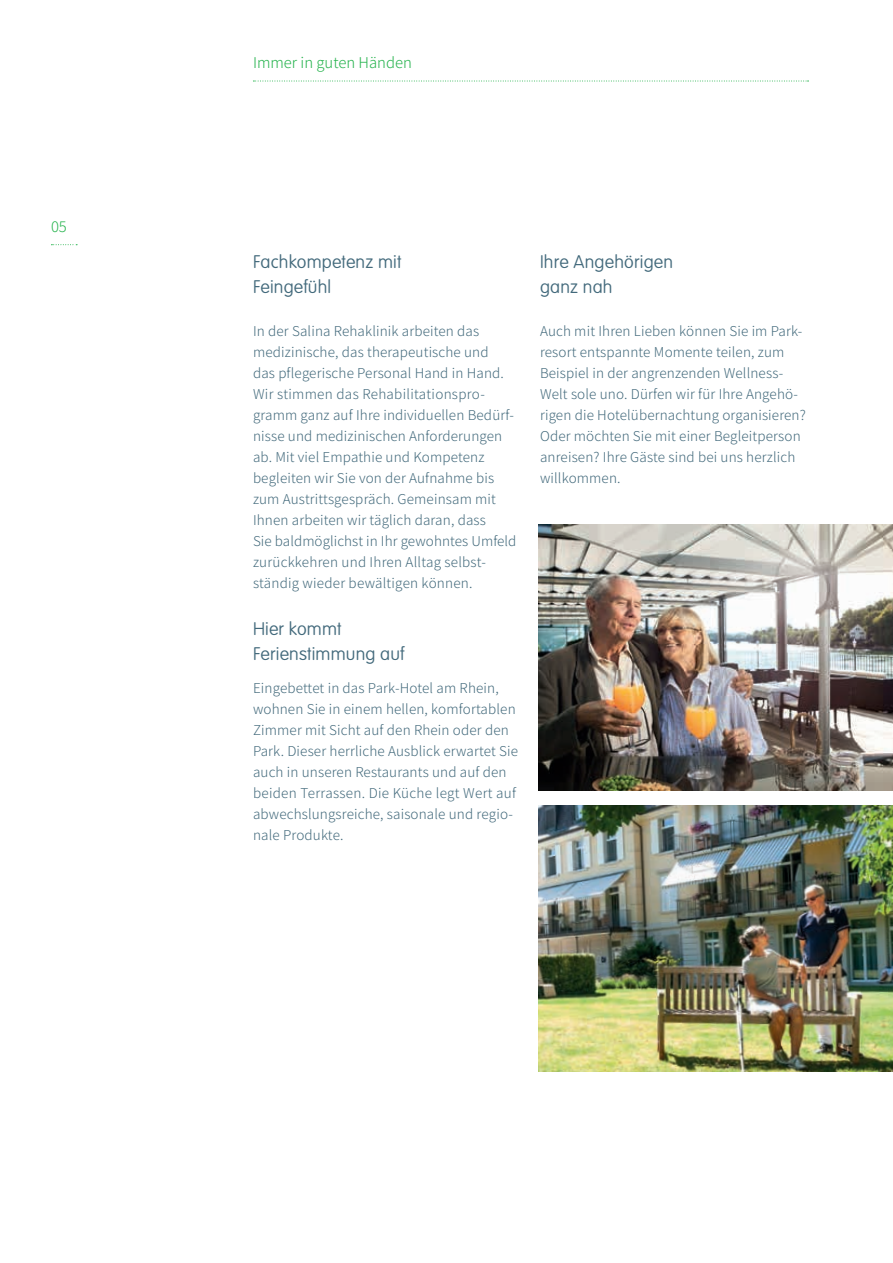
<style>
.page{position:relative;width:893px;height:1263px;background:#fff}
.page>*{position:absolute;margin:0;border:0;box-sizing:border-box;transform-origin:0 0}
.t1{font:100 18px/25.5px "VAG Rounded Std";letter-spacing:.01em;color:#42697b}
.t2{font:300 16.5px "Assistant";color:#23b24b}
.t3{font:300 15px/21px "Assistant";letter-spacing:.01em;color:#42697b}
</style>
<div class="page">
<img style="left:539px;top:525px;width:354px;height:265px">
<img style="left:539px;top:806px;width:354px;height:265px">
<svg style="left:51px;top:244px;width:26px;height:1px"></svg>
<svg style="left:253px;top:81px;width:555px;height:1px"></svg>
<p class="t2" style="left:51px;top:215px;width:17px">05</p>
<p class="t2" style="left:253px;top:51px;width:160px">Immer in guten Händen</p>
<p class="t1" style="left:253px;top:249px;width:150px">Fachkompetenz mit<br>Feingefühl</p>
<p class="t3" style="left:253px;top:320px;width:265px">In der Salina Rehaklinik arbeiten das medizinische, das therapeutische und<br>das pflegerische Personal Hand in Hand.<br>Wir stimmen das Rehabilitationspro&shy;gramm ganz auf Ihre individuellen Bedürf&shy;nisse und medizinischen Anforderungen ab. Mit viel Empathie und Kompetenz begleiten wir Sie von der Aufnahme bis zum Austrittsgespräch. Gemeinsam mit Ihnen arbeiten wir täglich daran, dass<br>Sie baldmöglichst in Ihr gewohntes Umfeld zurückkehren und Ihren Alltag selbst&shy;ständig wieder bewältigen können.</p>
<p class="t1" style="left:253px;top:616px;width:153px">Hier kommt<br>Ferienstimmung auf</p>
<p class="t3" style="left:253px;top:677px;width:267px">Eingebettet in das Park-Hotel am Rhein, wohnen Sie in einem hellen, komfortablen Zimmer mit Sicht auf den Rhein oder den Park. Dieser herrliche Ausblick erwartet Sie auch in unseren Restaurants und auf den beiden Terrassen. Die Küche legt Wert auf abwechslungsreiche, saisonale und regio&shy;nale Produkte.</p>
<p class="t1" style="left:540px;top:249px;width:135px">Ihre Angehörigen ganz nah</p>
<p class="t3" style="left:540px;top:320px;width:267px">Auch mit Ihren Lieben können Sie im Park&shy;resort entspannte Momente teilen, zum Beispiel in der angrenzenden Wellness-Welt sole uno. Dürfen wir für Ihre Angehö&shy;rigen die Hotelübernachtung organisieren?<br>Oder möchten Sie mit einer Begleitperson anreisen? Ihre Gäste sind bei uns herzlich willkommen.</p>
</div>
